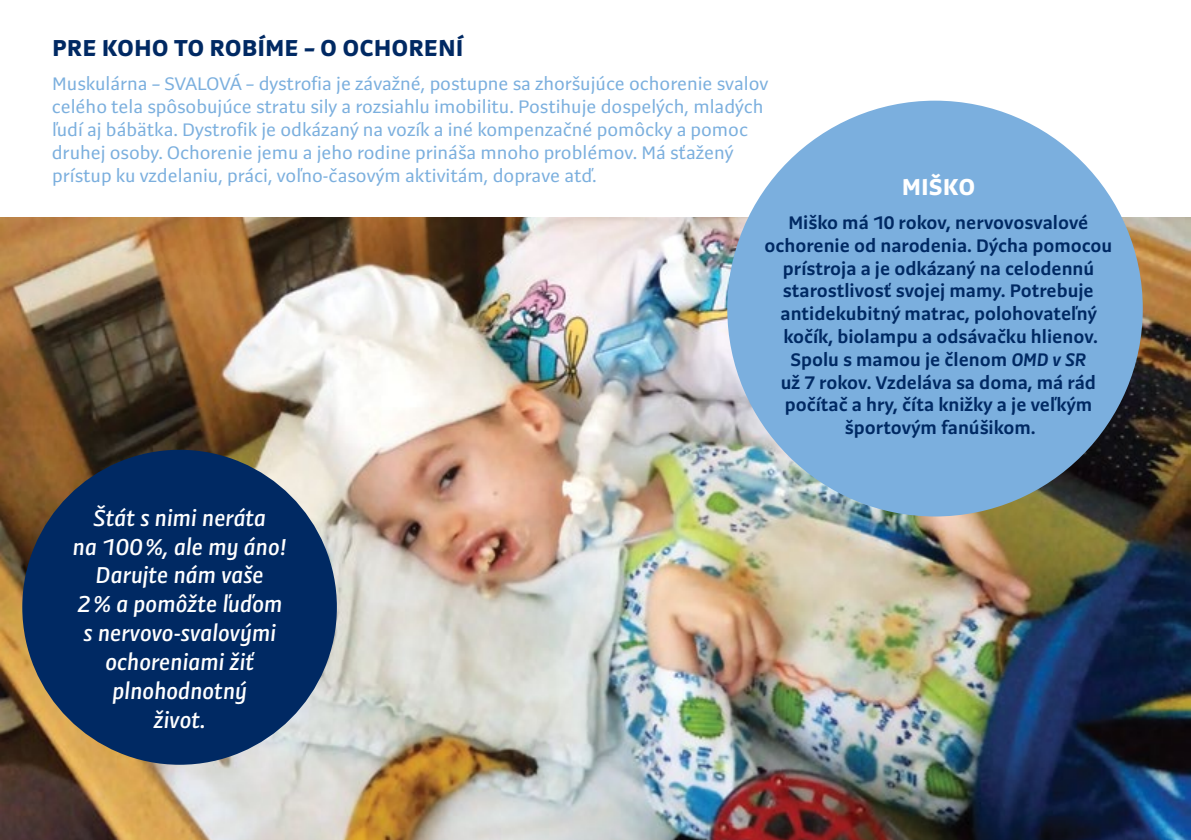
<style>
.page{position:relative;width:1191px;height:840px;background:#fff}
.page>*{position:absolute;margin:0;border:0;box-sizing:border-box;transform-origin:0 0}
.t1{font:italic 500 24px/28.8px "Preto Sans Basic";color:#fff;text-align:center}
.t2{font:900 24px "Preto Sans Basic";letter-spacing:.025em;color:#002963}
.t3{font:900 24px "Preto Sans Basic";letter-spacing:.025em;color:#fff}
.t4{font:19px/22.8px "Preto Sans Basic";color:#7bafde}
.t5{font:700 19px/22.8px "Preto Sans Basic";color:#002963;text-align:center}
.s1{font-style:italic}
</style>
<div class="page">
<img style="left:0;top:217px;width:1191px;height:622px">
<div style="left:22px;top:449px;width:315px;height:315px;background:#002963;border-radius:50%"></div>
<div style="left:727px;top:101px;width:415px;height:415px;background:#7bafde;border-radius:50%"></div>
<p class="t2" style="left:53px;top:32px;width:412px">PRE KOHO TO ROBÍME – O OCHORENÍ</p>
<p class="t4" style="left:52px;top:73px;width:718px">Muskulárna – SVALOVÁ – dystrofia je závažné, postupne sa zhoršujúce ochorenie svalov celého tela spôsobujúce stratu sily a rozsiahlu imobilitu. Postihuje dospelých, mladých ľudí aj bábätka. Dystrofik je odkázaný na vozík a iné kompenzačné pomôcky a pomoc druhej osoby. Ochorenie jemu a jeho rodine prináša mnoho problémov. Má sťažený prístup ku vzdelaniu, práci, voľno-časovým aktivitám, doprave atď.</p>
<p class="t3" style="left:902px;top:171px;width:74px">MIŠKO</p>
<p class="t5" style="left:764px;top:211px;width:349px">Miško má 10 rokov, nervovosvalové ochorenie od narodenia. Dýcha pomocou prístroja a je odkázaný na celodennú starostlivosť svojej mamy. Potrebuje antidekubitný matrac, polohovateľný kočík, biolampu a odsávačku hlienov.<br>Spolu s mamou je členom <span class="s1">OMD v SR<br></span>už 7 rokov. Vzdeláva sa doma, má rád počítač a hry, číta knižky a je veľkým športovým fanúšikom.</p>
<p class="t1" style="left:73px;top:503px;width:215px">Štát s nimi neráta<br>na 100%, ale my áno!<br>Darujte nám vaše<br>2% a pomôžte ľuďom s nervovo-svalovými ochoreniami žiť plnohodnotný<br>život.</p>
</div>
